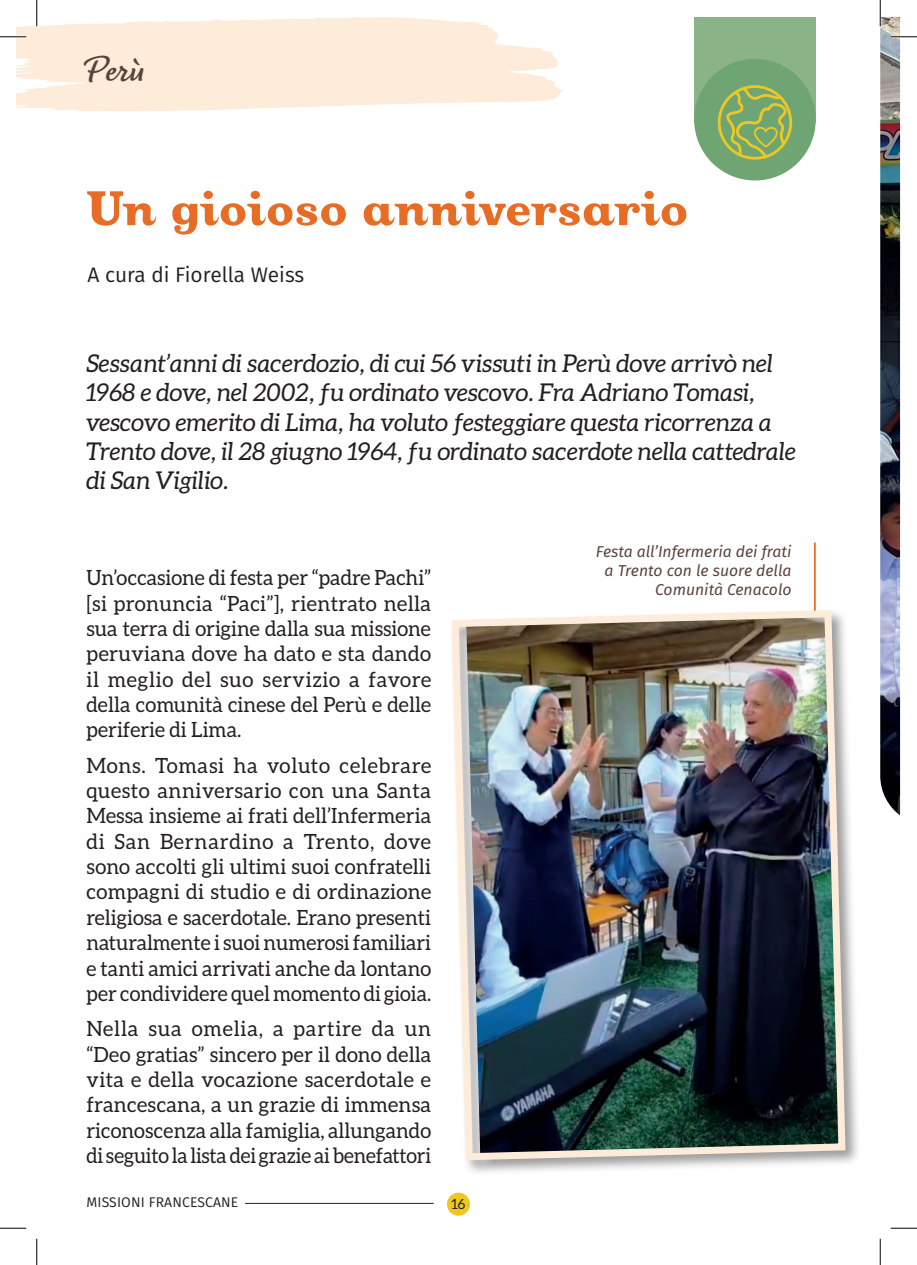
<style>
.page{position:relative;width:917px;height:1265px;background:#fff}
.page>*{position:absolute;margin:0;border:0;box-sizing:border-box;transform-origin:0 0}
.t1{font:900 52.5px "Oxtail OT";letter-spacing:-.01em;color:#e76c24}
.t2{font:700 40.25px "Dolce";color:#5b433c}
.t3{font:italic 24.5px/29.4px "Aleo";color:#231f20}
.testo{font:21px/25.4px "Aleo";color:#231f20;text-align:justify}
.t4{font:21px "Fira Sans";color:#231f20}
.t5{font:italic 15.75px/18.9px "Fira Sans";color:#5b433c;text-align:right}
.t6{font:14px "Fira Sans";letter-spacing:.01em;color:#231f20}
.t7{font:14px "Aleo";color:#231f20}
</style>
<div class="page">
<div style="left:447px;top:1192px;width:23px;height:23px;background:#edc824;border-radius:50%"></div>
<hr style="left:245px;top:1202px;width:189px;height:1px;background:#231f20">
<svg style="left:17px;top:17px;width:546px;height:94px;background:#feeee0"></svg>
<img style="left:880px;top:17px;width:20px;height:798px">
<hr style="left:814px;top:542px;width:2px;height:84px;background:#e76c24">
<div style="left:450px;top:608px;width:412px;height:567px;background:#231f20;opacity:.45"></div>
<img style="left:450px;top:606px;width:399px;height:557px">
<div style="left:694px;top:17px;width:122px;height:105px;background:#8bb388"></div>
<div style="left:694px;top:59px;width:122px;height:121px;background:#6fa572;border-radius:50%"></div>
<svg style="left:718px;top:85px;width:74px;height:75px"></svg>
<hr style="left:0;top:36px;width:26px;height:2px;background:#fff">
<hr style="left:891px;top:36px;width:26px;height:2px;background:#fff">
<hr style="left:36px;top:0;width:2px;height:26px;background:#fff">
<svg style="left:0;top:36px;width:26px;height:1px"></svg>
<svg style="left:891px;top:36px;width:26px;height:1px"></svg>
<svg style="left:0;top:1227px;width:26px;height:1px"></svg>
<svg style="left:891px;top:1227px;width:26px;height:1px"></svg>
<svg style="left:36px;top:0;width:1px;height:26px"></svg>
<svg style="left:36px;top:1238px;width:1px;height:26px"></svg>
<svg style="left:880px;top:0;width:1px;height:26px"></svg>
<svg style="left:880px;top:1238px;width:1px;height:26px"></svg>
<p class="t2" style="left:86px;top:48px;width:60px">Perù</p>
<p class="t1" style="left:86px;top:180px;width:603px">Un gioioso anniversario</p>
<p class="t4" style="left:88px;top:259px;width:218px">A cura di Fiorella Weiss</p>
<p class="t3" style="left:86px;top:348px;width:711px">Sessant’anni di sacerdozio, di cui 56 vissuti in Perù dove arrivò nel 1968 e dove, nel 2002, fu ordinato vescovo. Fra Adriano Tomasi, vescovo emerito di Lima, ha voluto festeggiare questa ricorrenza a Trento dove, il 28 giugno 1964, fu ordinato sacerdote nella cattedrale di San Vigilio.</p>
<p class="testo" style="left:86px;top:564px;width:346px">Un’occasione di festa per “padre Pachi” [si pronuncia “Paci”], rientrato nella sua terra di origine dalla sua missione peruviana dove ha dato e sta dando il meglio del suo servizio a favore della comunità cinese del Perù e delle periferie di Lima.</p>
<p class="testo" style="left:86px;top:752px;width:346px">Mons. Tomasi ha voluto celebrare questo anniversario con una Santa Messa insieme ai frati dell’Infermeria di San Bernardino a Trento, dove sono accolti gli ultimi suoi confratelli compagni di studio e di ordinazione religiosa e sacerdotale. Erano presenti naturalmente i suoi numerosi familiari e tanti amici arrivati anche da lontano per condividere quel momento di gioia.</p>
<p class="testo" style="left:86px;top:1015px;width:346px">Nella sua omelia, a partire da un “Deo gratias” sincero per il dono della vita e della vocazione sacerdotale e francescana, a un grazie di immensa riconoscenza alla famiglia, allungando di seguito la lista dei grazie ai benefattori</p>
<p class="t6" style="left:86px;top:1190px;width:153px">MISSIONI FRANCESCANE</p>
<p class="t7" style="left:451px;top:1195px;width:16px">16</p>
<p class="t5" style="left:596px;top:542px;width:197px">Festa all’Infermeria dei frati a Trento con le suore della<br>Comunità Cenacolo</p>
</div>
